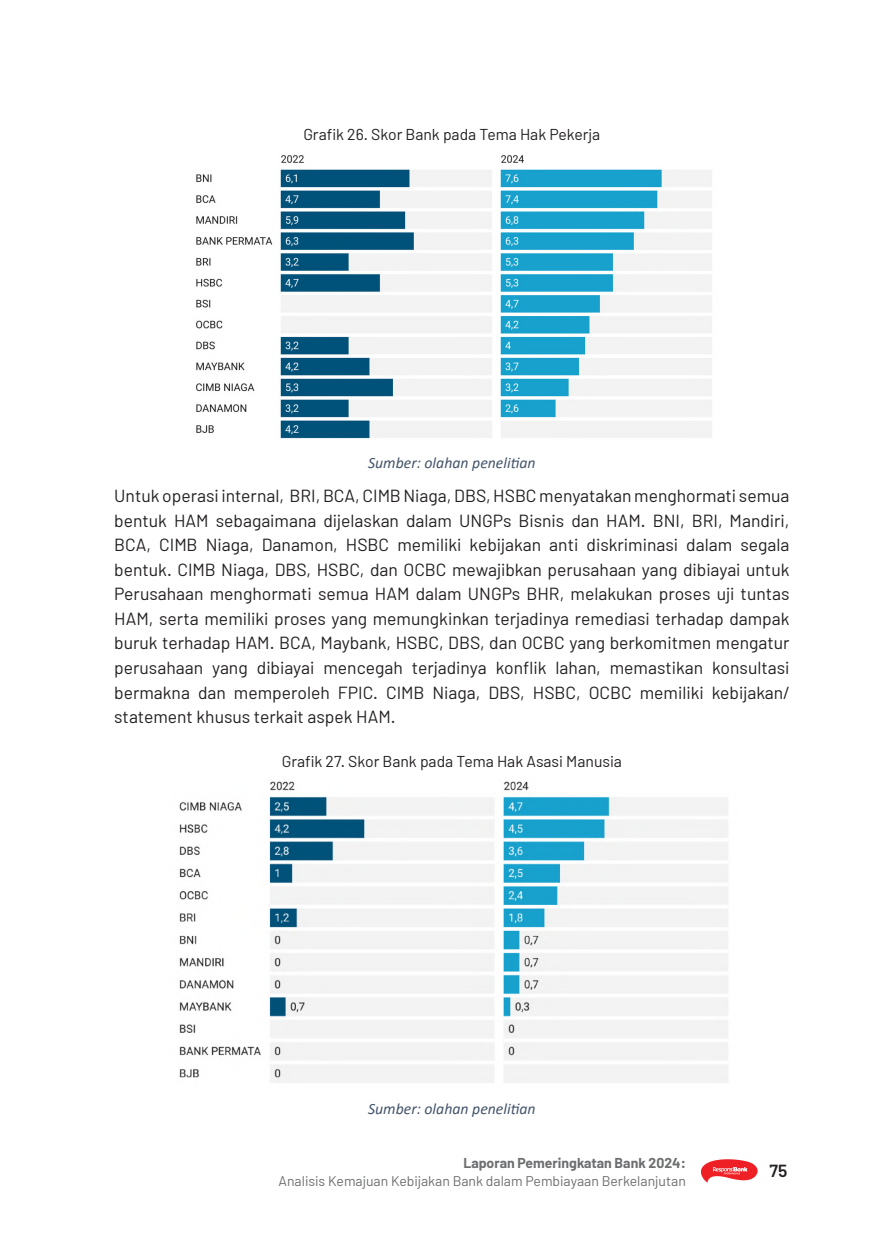
<style>
.page{position:relative;width:874px;height:1241px;background:#fff}
.page>*{position:absolute;margin:0;border:0;box-sizing:border-box;transform-origin:0 0}
.t1{font:17.5px/24.5px "Barlow";color:#231f20;text-align:justify}
.t2{font:600 17.5px "Barlow";color:#231f20}
.t3{font:15.75px "Barlow";color:#231f20}
.t4{font:italic 15.75px "Calibri";color:#44546a}
.t5{font:14px "Barlow";color:#6d6e70}
.t6{font:700 14px "Barlow";color:#6d6e70}
</style>
<div class="page">
<svg style="left:701px;top:1159px;width:56px;height:23px"></svg>
<img style="left:196px;top:155px;width:516px;height:284px">
<img style="left:179px;top:781px;width:549px;height:302px">
<p class="t3" style="left:303px;top:124px;width:298px">Grafik 26. Skor Bank pada Tema Hak Pekerja</p>
<p class="t4" style="left:368px;top:451px;width:169px">Sumber: olahan penelitian</p>
<p class="t1" style="left:114px;top:483px;width:676px">Untuk operasi internal, BRI, BCA, CIMB Niaga, DBS, HSBC menyatakan menghormati semua bentuk HAM sebagaimana dijelaskan dalam UNGPs Bisnis dan HAM. BNI, BRI, Mandiri, BCA, CIMB Niaga, Danamon, HSBC memiliki kebijakan anti diskriminasi dalam segala bentuk. CIMB Niaga, DBS, HSBC, dan OCBC mewajibkan perusahaan yang dibiayai untuk Perusahaan menghormati semua HAM dalam UNGPs BHR, melakukan proses uji tuntas HAM, serta memiliki proses yang memungkinkan terjadinya remediasi terhadap dampak buruk terhadap HAM. BCA, Maybank, HSBC, DBS, dan OCBC yang berkomitmen mengatur perusahaan yang dibiayai mencegah terjadinya konflik lahan, memastikan konsultasi bermakna dan memperoleh FPIC. CIMB Niaga, DBS, HSBC, OCBC memiliki kebijakan/ statement khusus terkait aspek HAM.</p>
<p class="t3" style="left:281px;top:751px;width:341px">Grafik 27. Skor Bank pada Tema Hak Asasi Manusia</p>
<p class="t4" style="left:368px;top:1097px;width:169px">Sumber: olahan penelitian</p>
<p class="t6" style="left:463px;top:1154px;width:224px">Laporan Pemeringkatan Bank 2024:</p>
<p class="t5" style="left:278px;top:1171px;width:408px">Analisis Kemajuan Kebijakan Bank dalam Pembiayaan Berkelanjutan</p>
<p class="t2" style="left:769px;top:1159px;width:19px">75</p>
</div>
